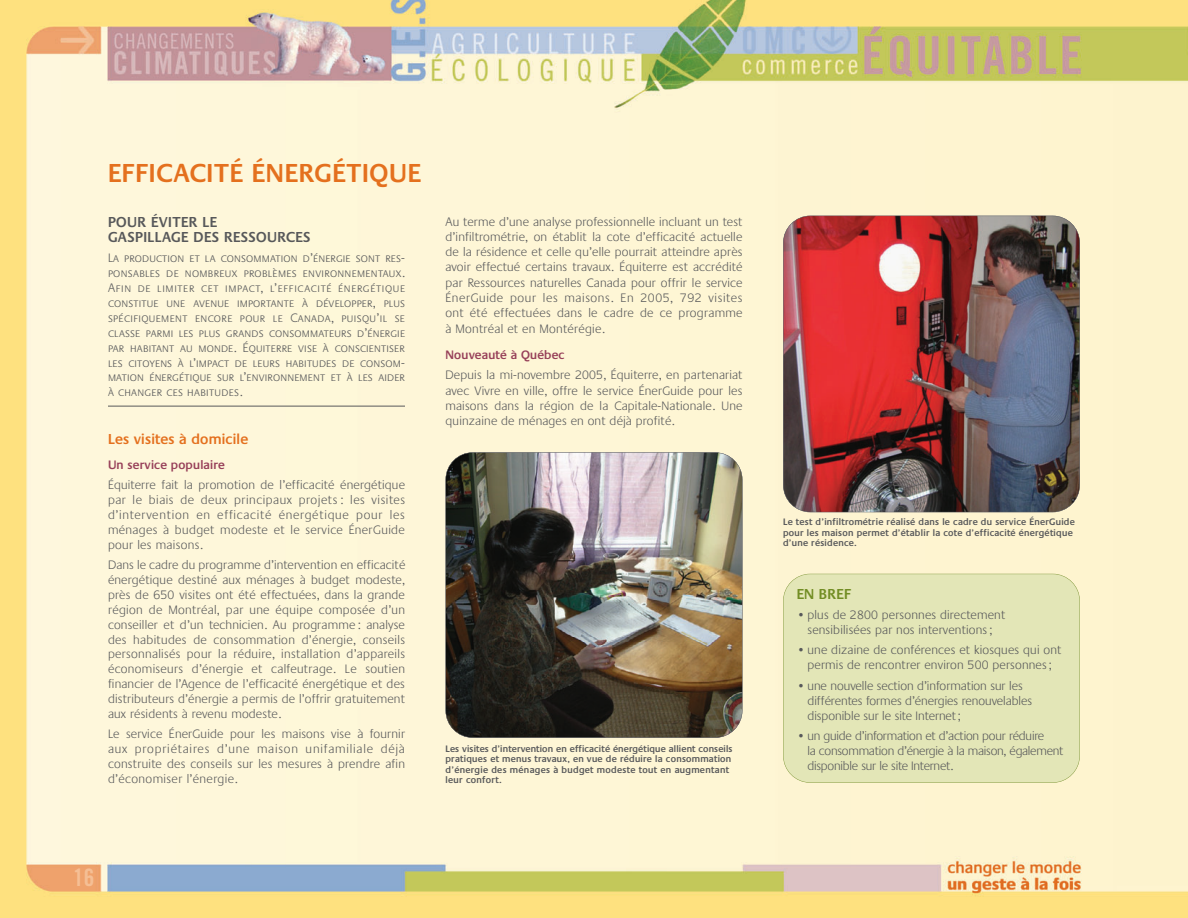
<style>
.page{position:relative;width:1188px;height:918px;background:#fff}
.page>*{position:absolute;margin:0;border:0;box-sizing:border-box;transform-origin:0 0}
.t1{font:600 27px "Praxis";letter-spacing:.03em;color:#e4701e}
.t2{font:24px "Trade Gothic Bold Cond Twenty";color:#f5bf95}
.t3{font:600 15px/14.9px "Praxis";letter-spacing:.03em;color:#57585a}
.t4{font:600 15px "Praxis";letter-spacing:.015em;color:#e4701e}
.t5{font:600 15px "Praxis";letter-spacing:.015em;color:#728d24}
.t6{font:300 12.75px/14.9px "Praxis";letter-spacing:.015em;color:#57585a;text-align:justify}
.t7{font:300 12.75px/14.9px "Praxis SC";letter-spacing:.015em;color:#57585a;text-align:justify}
.t8{font:300 12.75px/15px "Praxis";letter-spacing:-.015em;color:#57585a}
.t9{font:600 12.75px "Praxis";letter-spacing:.015em;color:#974059}
.t10{font:600 9.75px/10.5px "Praxis";letter-spacing:.03em;color:#57585a}
</style>
<div class="page">
<img style="left:0;top:0;width:1188px;height:917px">
<hr style="left:108px;top:406px;width:297px;height:1px;background:#57585a">
<div style="left:783px;top:574px;width:297px;height:209px;background:#e3e6b7;border-radius:27px"></div>
<div style="left:783px;top:574px;width:297px;height:209px;border:1px solid #8b9f47;border-radius:27px"></div>
<img style="left:446px;top:452px;width:296px;height:286px;border-radius:27px">
<div style="left:446px;top:452px;width:297px;height:286px;border:1px solid #57585a;border-radius:27px"></div>
<img style="left:783px;top:216px;width:297px;height:296px;border-radius:27px">
<div style="left:783px;top:216px;width:297px;height:296px;border:1px solid #57585a;border-radius:27px"></div>
<h1 class="t1" style="left:108px;top:158px;width:315px">EFFICACITÉ ÉNERGÉTIQUE</h1>
<p class="t3" style="left:108px;top:215px;width:204px">POUR ÉVITER LE<br>GASPILLAGE DES RESSOURCES</p>
<p class="t7" style="left:108px;top:251px;width:299px">La production et la consommation d’énergie sont res&shy;ponsables de nombreux problèmes environnementaux.<br>Afin de limiter cet impact, l’efficacité énergétique constitue une avenue importante à développer, plus spécifiquement encore pour le Canada, puisqu’il se classe parmi les plus grands consommateurs d’énergie par habitant au monde. Équiterre vise à conscientiser les citoyens à l’impact de leurs habitudes de consom&shy;mation énergétique sur l’environnement et à les aider à changer ces habitudes.</p>
<p class="t4" style="left:108px;top:430px;width:142px">Les visites à domicile</p>
<p class="t9" style="left:108px;top:458px;width:118px">Un service populaire</p>
<p class="t6" style="left:108px;top:478px;width:299px">Équiterre fait la promotion de l’efficacité énergétique par le biais de deux principaux projets : les visites d’intervention en efficacité énergétique pour les ménages à budget modeste et le service ÉnerGuide pour les maisons.</p>
<p class="t6" style="left:108px;top:558px;width:299px">Dans le cadre du programme d’intervention en efficacité énergétique destiné aux ménages à budget modeste, près de 650 visites ont été effectuées, dans la grande région de Montréal, par une équipe composée d’un conseiller et d’un technicien. Au programme : analyse des habitudes de consommation d’énergie, conseils personnalisés pour la réduire, installation d’appareils économiseurs d’énergie et calfeutrage. Le soutien financier de l’Agence de l’efficacité énergétique et des distributeurs d’énergie a permis de l’offrir gratuitement aux résidents à revenu modeste.</p>
<p class="t6" style="left:108px;top:727px;width:299px">Le service ÉnerGuide pour les maisons vise à fournir aux propriétaires d’une maison unifamiliale déjà construite des conseils sur les mesures à prendre afin d’économiser l’énergie.</p>
<p class="t6" style="left:446px;top:214px;width:299px;line-height:15.3px">Au terme d’une analyse professionnelle incluant un test d’infiltrométrie, on établit la cote d’efficacité actuelle de la résidence et celle qu’elle pourrait atteindre après avoir effectué certains travaux. Équiterre est accrédité par Ressources naturelles Canada pour offrir le service ÉnerGuide pour les maisons. En 2005, 792 visites ont été effectuées dans le cadre de ce programme à Montréal et en Montérégie.</p>
<p class="t9" style="left:446px;top:347px;width:120px">Nouveauté à Québec</p>
<p class="t6" style="left:446px;top:368px;width:299px;line-height:15.3px">Depuis la mi-novembre 2005, Équiterre, en partenariat avec Vivre en ville, offre le service ÉnerGuide pour les maisons dans la région de la Capitale-Nationale. Une quinzaine de ménages en ont déjà profité.</p>
<p class="t10" style="left:446px;top:743px;width:289px">Les visites d’intervention en efficacité énergétique allient conseils pratiques et menus travaux, en vue de réduire la consommation d’énergie des ménages à budget modeste tout en augmentant leur confort.</p>
<h2 class="t2" style="left:73px;top:869px;width:23px">16</h2>
<p class="t10" style="left:783px;top:517px;width:293px">Le test d’infiltrométrie réalisé dans le cadre du service ÉnerGuide pour les maison permet d’établir la cote d’efficacité énergétique d’une résidence.</p>
<p class="t5" style="left:797px;top:585px;width:56px">EN BREF</p>
<p class="t6" style="left:797px;top:608px;width:210px;text-align:center">• plus de 2800 personnes directement sensibilisées par nos interventions ;</p>
<p class="t6" style="left:797px;top:643px;width:266px;text-align:center">• une dizaine de conférences et kiosques qui ont permis de rencontrer environ 500 personnes ;</p>
<p class="t6" style="left:807px;top:678px;width:226px;text-align:left;text-indent:-11px">• une nouvelle section d’information sur les différentes formes d’énergies renouvelables disponible sur le site Internet ;</p>
<p class="t8" style="left:807px;top:729px;width:258px;text-indent:-11px">• un guide d’information et d’action pour réduire<br>la consommation d’énergie à la maison, également disponible sur le site Internet.</p>
</div>
